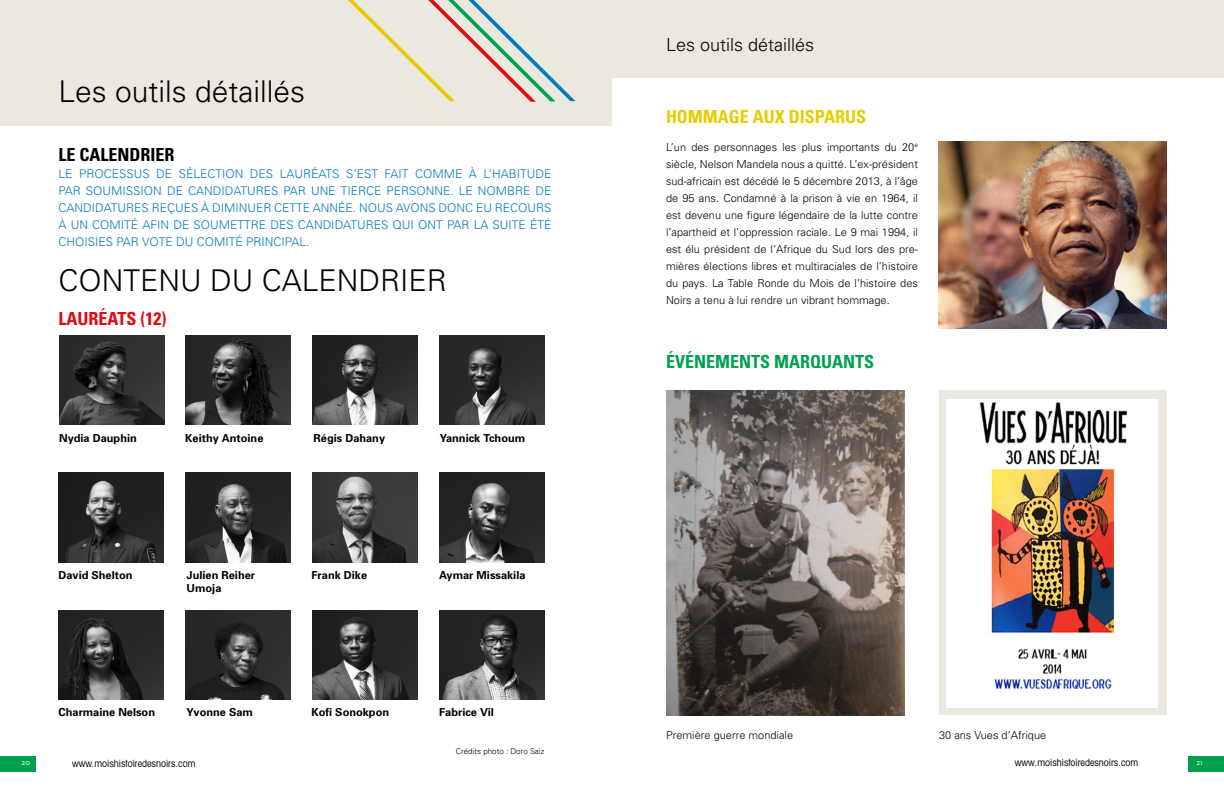
<style>
.page{position:relative;width:1224px;height:792px;background:#fff}
.page>*{position:absolute;margin:0;border:0;box-sizing:border-box;transform-origin:0 0}
.t1{font:300 30px "Univers";color:#000}
.t2{font:700 condensed 18px "Univers";color:#00a14f}
.t3{font:700 condensed 18px "Univers";color:#e6cc00}
.t4{font:300 18px "Univers";color:#000}
.t5{font:700 condensed 18px "Univers";color:#000}
.t6{font:700 condensed 18px "Univers";color:#de0a12}
.t7{font:300 12px "Univers";color:#007abf}
.t8{font:300 11px/17px "Univers";color:#000;text-align:justify}
.t9{font:700 11px/13px "Univers";color:#000}
.t10{font:condensed 10px "Avant Garde";color:#000}
.t11{font:300 8px "Univers";color:#000}
.t12{font:8px "Kievit Pro";color:#fff}
</style>
<div class="page">
<div style="left:0;top:756px;width:36px;height:16px;background:#00a14f"></div>
<div style="left:1188px;top:756px;width:36px;height:16px;background:#00a14f"></div>
<div style="left:612px;top:0;width:612px;height:78px;background:#ebe8e0"></div>
<img style="left:939px;top:142px;width:227px;height:186px">
<img style="left:666px;top:391px;width:238px;height:324px">
<div style="left:939px;top:391px;width:228px;height:324px;background:#ebe8e0"></div>
<img style="left:947px;top:400px;width:210px;height:308px">
<div style="left:0;top:0;width:612px;height:126px;background:#ebe8e0"></div>
<img style="left:59px;top:336px;width:105px;height:89px">
<svg style="left:348px;top:0;width:228px;height:102px"></svg>
<img style="left:186px;top:336px;width:105px;height:89px">
<img style="left:313px;top:336px;width:105px;height:89px">
<img style="left:440px;top:336px;width:105px;height:89px">
<img style="left:58px;top:473px;width:106px;height:89px">
<img style="left:185px;top:473px;width:105px;height:89px">
<img style="left:312px;top:473px;width:105px;height:89px">
<img style="left:439px;top:473px;width:105px;height:89px">
<img style="left:58px;top:610px;width:106px;height:90px">
<img style="left:185px;top:610px;width:105px;height:90px">
<img style="left:312px;top:610px;width:105px;height:90px">
<img style="left:439px;top:610px;width:105px;height:90px">
<h1 class="t1" style="left:58px;top:74px;width:248px">Les outils détaillés</h1>
<h2 class="t5" style="left:58px;top:143px;width:118px">LE CALENDRIER</h2>
<p class="t7" style="left:58px;top:166px;width:30px">Le process</p>
<p class="t7" style="left:134px;top:166px;width:68px">us de sélection</p>
<p class="t7" style="left:250px;top:166px;width:77px">des lauréats</p>
<p class="t7" style="left:346px;top:166px;width:19px">s’est</p>
<p class="t7" style="left:385px;top:166px;width:7px">fait</p>
<p class="t7" style="left:415px;top:166px;width:11px">comme</p>
<p class="t7" style="left:469px;top:166px;width:31px">à l’habit</p>
<p class="t7" style="left:527px;top:166px;width:24px">ude</p>
<p class="t7" style="left:58px;top:183px;width:8px">par</p>
<p class="t7" style="left:86px;top:183px;width:34px">soumission</p>
<p class="t7" style="left:167px;top:183px;width:30px">de can</p>
<p class="t7" style="left:213px;top:183px;width:51px">didatures</p>
<p class="t7" style="left:284px;top:183px;width:8px">par</p>
<p class="t7" style="left:311px;top:183px;width:38px">une tierce</p>
<p class="t7" style="left:386px;top:183px;width:9px">personne</p>
<p class="t7" style="left:450px;top:183px;width:37px">. Le nombre</p>
<p class="t7" style="left:536px;top:183px;width:15px">de</p>
<p class="t7" style="left:58px;top:200px;width:9px">can</p>
<p class="t7" style="left:83px;top:200px;width:51px">didatures</p>
<p class="t7" style="left:152px;top:200px;width:77px">reçues à dimin</p>
<p class="t7" style="left:247px;top:200px;width:35px">uer cette</p>
<p class="t7" style="left:313px;top:200px;width:10px">ann</p>
<p class="t7" style="left:338px;top:200px;width:67px">ée. Nous avons</p>
<p class="t7" style="left:439px;top:200px;width:18px">donc</p>
<p class="t7" style="left:476px;top:200px;width:28px">eu reco</p>
<p class="t7" style="left:528px;top:200px;width:17px">urs</p>
<p class="t7" style="left:58px;top:217px;width:43px">à un comit</p>
<p class="t7" style="left:131px;top:217px;width:19px">é afin</p>
<p class="t7" style="left:173px;top:217px;width:55px">de soumettre</p>
<p class="t7" style="left:270px;top:217px;width:37px">des can</p>
<p class="t7" style="left:323px;top:217px;width:51px">didatures</p>
<p class="t7" style="left:393px;top:217px;width:35px">qui ont</p>
<p class="t7" style="left:447px;top:217px;width:8px">par</p>
<p class="t7" style="left:474px;top:217px;width:41px">la suite</p>
<p class="t7" style="left:530px;top:217px;width:23px">été</p>
<p class="t7" style="left:58px;top:234px;width:8px">choisies</p>
<p class="t7" style="left:117px;top:234px;width:8px">par</p>
<p class="t7" style="left:142px;top:234px;width:9px">vote</p>
<p class="t7" style="left:176px;top:234px;width:30px">du comit</p>
<p class="t7" style="left:236px;top:234px;width:19px">é principal</p>
<p class="t7" style="left:306px;top:234px;width:5px">.</p>
<h1 class="t1" style="left:58px;top:262px;width:390px">CONTENU DU CALENDRIER</h1>
<h2 class="t6" style="left:58px;top:307px;width:60px">LAUR ÉATS</h2>
<h2 class="t6" style="left:140px;top:307px;width:27px">(12)</h2>
<p class="t9" style="left:59px;top:431px;width:79px">Nydia Dauphin</p>
<p class="t9" style="left:185px;top:431px;width:80px">Keithy Antoine</p>
<p class="t9" style="left:314px;top:431px;width:73px">Régis Dahany</p>
<p class="t9" style="left:440px;top:431px;width:87px">Yannick Tchoum</p>
<p class="t9" style="left:58px;top:568px;width:75px">David Shelton</p>
<p class="t9" style="left:187px;top:568px;width:70px">Julien Reiher<br>Umoja</p>
<p class="t9" style="left:311px;top:568px;width:57px">Frank Dike</p>
<p class="t9" style="left:439px;top:568px;width:88px">Aymar Missakila</p>
<p class="t9" style="left:58px;top:705px;width:98px">Charmaine Nelson</p>
<p class="t9" style="left:187px;top:705px;width:68px">Yvonne Sam</p>
<p class="t9" style="left:311px;top:705px;width:79px">Kofi Sonokpon</p>
<p class="t9" style="left:439px;top:705px;width:56px">Fabrice Vil</p>
<p class="t11" style="left:456px;top:746px;width:90px">Crédits photo : Doro Saiz</p>
<h2 class="t4" style="left:666px;top:33px;width:150px">Les outils détaillés</h2>
<h2 class="t3" style="left:666px;top:105px;width:25px">HOMMA</h2>
<h2 class="t3" style="left:729px;top:105px;width:87px">GE AUX DISPARUS</h2>
<p class="t8" style="left:666px;top:138px;width:254px">L’un des personnages les plus importants du 20<sup>e </sup>siècle, Nelson Mandela nous a quitté. L’ex-président sud-africain est décédé le 5 décembre 2013, à l’âge de 95 ans. Condamné à la prison à vie en 1964, il est devenu une figure légendaire de la lutte contre l’apartheid et l’oppression raciale. Le 9 mai 1994, il est élu président de l’Afrique du Sud lors des pre&shy;mières élections libres et multiraciales de l’histoire du pays. La Table Ronde du Mois de l’histoire des Noirs a tenu à lui rendre un vibrant hommage.</p>
<h2 class="t2" style="left:666px;top:350px;width:121px">ÉVÉNEMENTS MAR</h2>
<h2 class="t2" style="left:810px;top:350px;width:56px">QUANTS</h2>
<p class="t8" style="left:666px;top:726px;width:129px">Première guerre mondiale</p>
<p class="t8" style="left:939px;top:726px;width:109px">30 ans Vues d’Afrique</p>
<p class="t12" style="left:22px;top:758px;width:10px">20</p>
<p class="t10" style="left:72px;top:757px;width:125px">www.moishistoiredesnoirs.com</p>
<p class="t10" style="left:1015px;top:756px;width:125px">www.moishistoiredesnoirs.com</p>
<p class="t12" style="left:1196px;top:758px;width:8px">21</p>
</div>
